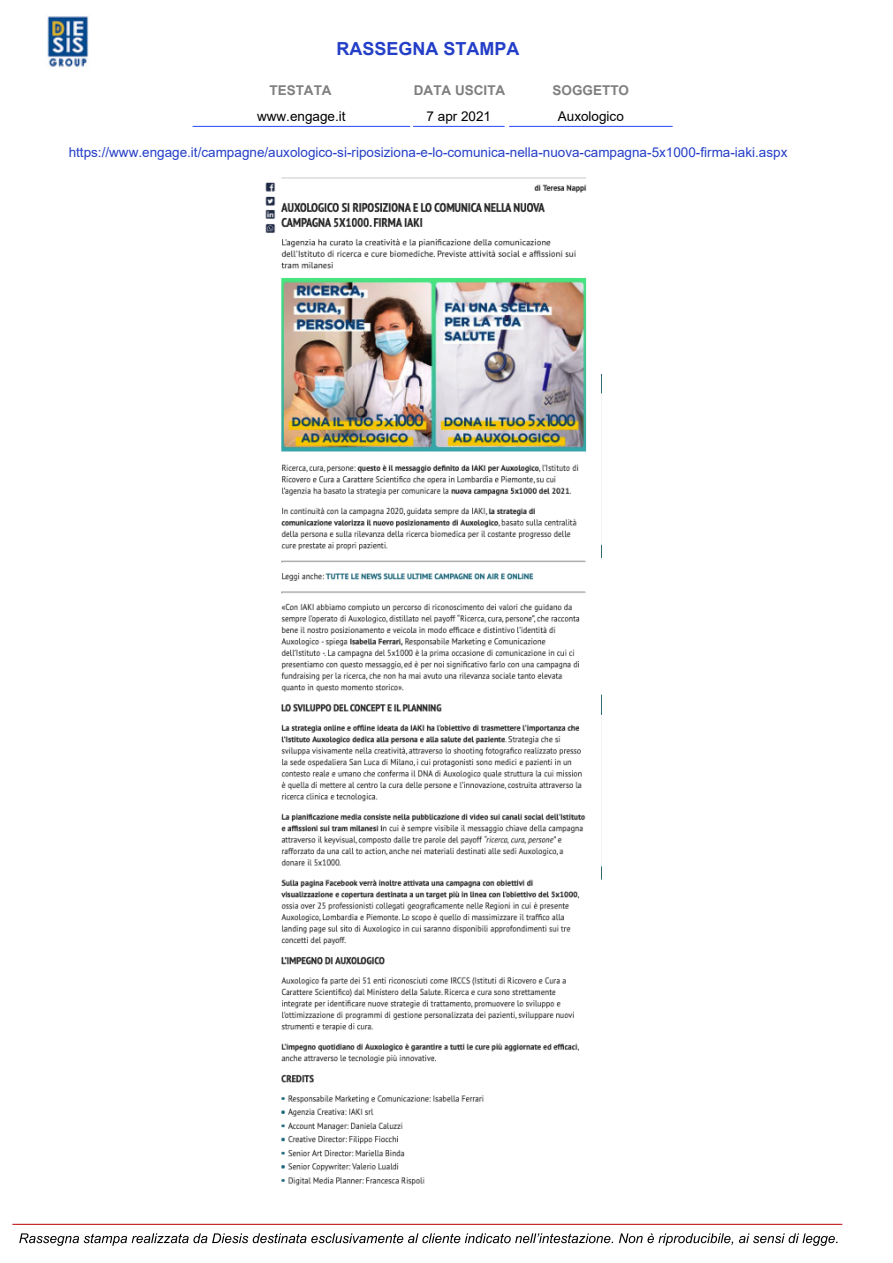
<style>
.page{position:relative;width:893px;height:1263px;background:#fff}
.page>*{position:absolute;margin:0;border:0;box-sizing:border-box;transform-origin:0 0}
.t1{font:700 18px "Arial";color:#243fc7}
.t2{font:13.5px "Arial";color:#243fc7}
.t3{font:13.5px "Arial";color:#000}
.t4{font:700 13.5px "Arial";color:#7f7f7f}
</style>
<div class="page">
<img style="left:47px;top:16px;width:42px;height:51px">
<img style="left:265px;top:177px;width:322px;height:1009px">
<hr style="left:193px;top:126px;width:217px;height:1px;background:#2746f9">
<hr style="left:413px;top:126px;width:92px;height:1px;background:#2746f9">
<hr style="left:509px;top:126px;width:164px;height:1px;background:#2746f9">
<svg style="left:19px;top:1233px;width:819px;height:13px"></svg>
<hr style="left:13px;top:1224px;width:829px;height:1px;background:#bd0000">
<h1 class="t1" style="left:337px;top:36px;width:185px">RASSEGNA STAMPA</h1>
<p class="t4" style="left:269px;top:81px;width:64px">TESTATA</p>
<p class="t4" style="left:414px;top:81px;width:93px">DATA USCITA</p>
<p class="t4" style="left:553px;top:81px;width:78px">SOGGETTO</p>
<p class="t3" style="left:257px;top:107px;width:90px">www.engage.it</p>
<p class="t3" style="left:427px;top:107px;width:66px">7 apr 2021</p>
<p class="t3" style="left:558px;top:107px;width:68px">Auxologico</p>
<p class="t2" style="left:69px;top:143px;width:720px">https://www.engage.it/campagne/auxologico-si-riposiziona-e-lo-comunica-nella-nuova-campagna-5x1000-firma-iaki.aspx</p>
</div>
